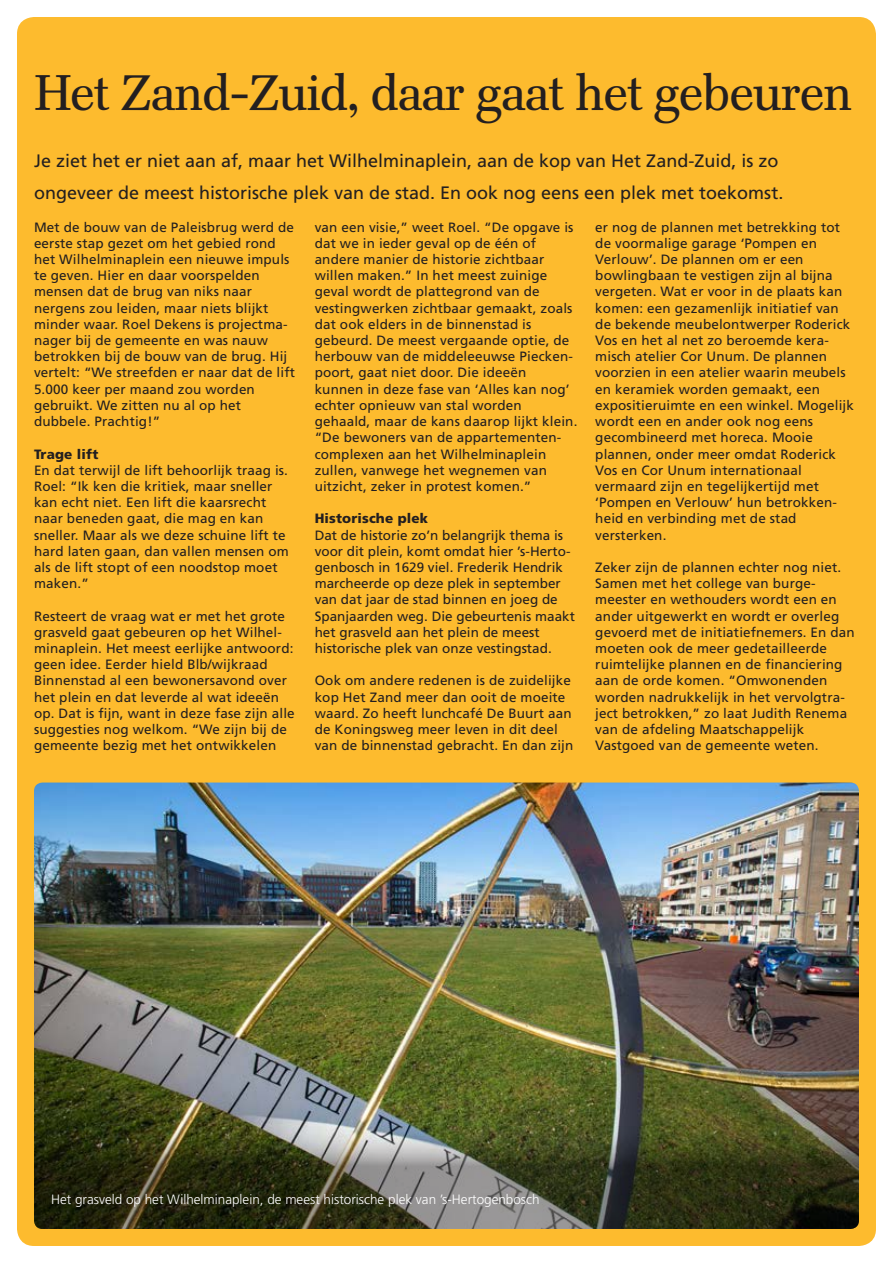
<style>
.page{position:relative;width:893px;height:1263px;background:#fff}
.page>*{position:absolute;margin:0;border:0;box-sizing:border-box;transform-origin:0 0}
.t1{font:49.5px "Franklin Antiqua BQ";letter-spacing:-.02em;color:#231f20}
.t2{font:18px/32.4px "Frutiger";color:#231f20}
.t3{font:13.5px/16.2px "Frutiger";letter-spacing:.01em;color:#231f20}
.t4{font:300 13.5px "Frutiger";color:#fff}
.t5{font:900 13.5px "Frutiger";letter-spacing:.01em;color:#231f20}
</style>
<div class="page">
<div style="left:17px;top:17px;width:859px;height:1229px;background:#fdbb2e;border-radius:17px"></div>
<img style="left:34px;top:782px;width:825px;height:341px">
<img style="left:34px;top:1123px;width:825px;height:106px">
<h1 class="t1" style="left:34px;top:65px;width:820px">Het Zand-Zuid, daar gaat het gebeuren</h1>
<h2 class="t2" style="left:34px;top:144px;width:751px">Je ziet het er niet aan af, maar het Wilhelminaplein, aan de kop van Het Zand-Zuid, is zo ongeveer de meest historische plek van de stad. En ook nog eens een plek met toekomst.</h2>
<p class="t3" style="left:34px;top:219px;width:262px">Met de bouw van de Paleisbrug werd de eerste stap gezet om het gebied rond het Wilhelminaplein een nieuwe impuls te geven. Hier en daar voorspelden mensen dat de brug van niks naar nergens zou leiden, maar niets blijkt minder waar. Roel Dekens is projectma&shy;nager bij de gemeente en was nauw betrokken bij de bouw van de brug. Hij vertelt: “We streefden er naar dat de lift 5.000 keer per maand zou worden gebruikt. We zitten nu al op het dubbele. Prachtig!”</p>
<p class="t5" style="left:34px;top:446px;width:66px">Trage lift</p>
<p class="t3" style="left:34px;top:462px;width:256px">En dat terwijl de lift behoorlijk traag is.<br>Roel: “Ik ken die kritiek, maar sneller kan echt niet. Een lift die kaarsrecht naar beneden gaat, die mag en kan sneller. Maar als we deze schuine lift te hard laten gaan, dan vallen mensen om als de lift stopt of een noodstop moet maken.”</p>
<p class="t3" style="left:34px;top:608px;width:262px">Resteert de vraag wat er met het grote grasveld gaat gebeuren op het Wilhel&shy;minaplein. Het meest eerlijke antwoord: geen idee. Eerder hield Blb/wijkraad Binnenstad al een bewonersavond over het plein en dat leverde al wat ideeën op. Dat is fijn, want in deze fase zijn alle suggesties nog welkom. “We zijn bij de gemeente bezig met het ontwikkelen</p>
<p class="t3" style="left:315px;top:219px;width:264px">van een visie,” weet Roel. “De opgave is dat we in ieder geval op de één of andere manier de historie zichtbaar willen maken.” In het meest zuinige geval wordt de plattegrond van de vestingwerken zichtbaar gemaakt, zoals dat ook elders in de binnenstad is gebeurd. De meest vergaande optie, de herbouw van de middeleeuwse Piecken&shy;poort, gaat niet door. Die ideeën kunnen in deze fase van ‘Alles kan nog’ echter opnieuw van stal worden gehaald, maar de kans daarop lijkt klein. “De bewoners van de appartementen&shy;complexen aan het Wilhelminaplein zullen, vanwege het wegnemen van uitzicht, zeker in protest komen.”</p>
<p class="t5" style="left:315px;top:510px;width:115px">Historische plek</p>
<p class="t3" style="left:315px;top:527px;width:262px">Dat de historie zo’n belangrijk thema is voor dit plein, komt omdat hier ’s-Herto&shy;genbosch in 1629 viel. Frederik Hendrik marcheerde op deze plek in september van dat jaar de stad binnen en joeg de Spanjaarden weg. Die gebeurtenis maakt het grasveld aan het plein de meest historische plek van onze vestingstad.</p>
<p class="t3" style="left:315px;top:672px;width:260px">Ook om andere redenen is de zuidelijke kop Het Zand meer dan ooit de moeite waard. Zo heeft lunchcafé De Buurt aan de Koningsweg meer leven in dit deel van de binnenstad gebracht. En dan zijn</p>
<p class="t3" style="left:595px;top:219px;width:260px">er nog de plannen met betrekking tot de voormalige garage ‘Pompen en Verlouw’. De plannen om er een bowlingbaan te vestigen zijn al bijna vergeten. Wat er voor in de plaats kan komen: een gezamenlijk initiatief van de bekende meubelontwerper Roderick Vos en het al net zo beroemde kera&shy;misch atelier Cor Unum. De plannen voorzien in een atelier waarin meubels en keramiek worden gemaakt, een expositieruimte en een winkel. Mogelijk wordt een en ander ook nog eens gecombineerd met horeca. Mooie plannen, onder meer omdat Roderick Vos en Cor Unum internationaal vermaard zijn en tegelijkertijd met ‘Pompen en Verlouw’ hun betrokken&shy;heid en verbinding met de stad versterken.</p>
<p class="t3" style="left:595px;top:559px;width:261px">Zeker zijn de plannen echter nog niet.<br>Samen met het college van burge&shy;meester en wethouders wordt een en ander uitgewerkt en wordt er overleg gevoerd met de initiatiefnemers. En dan moeten ook de meer gedetailleerde ruimtelijke plannen en de financiering aan de orde komen. “Omwonenden worden nadrukkelijk in het vervolgtra&shy;ject betrokken,” zo laat Judith Renema van de afdeling Maatschappelijk Vastgoed van de gemeente weten.</p>
<p class="t4" style="left:51px;top:1191px;width:490px">Het grasveld op het Wilhelminaplein, de meest historische plek van ’s-Hertogenbosch</p>
</div>
